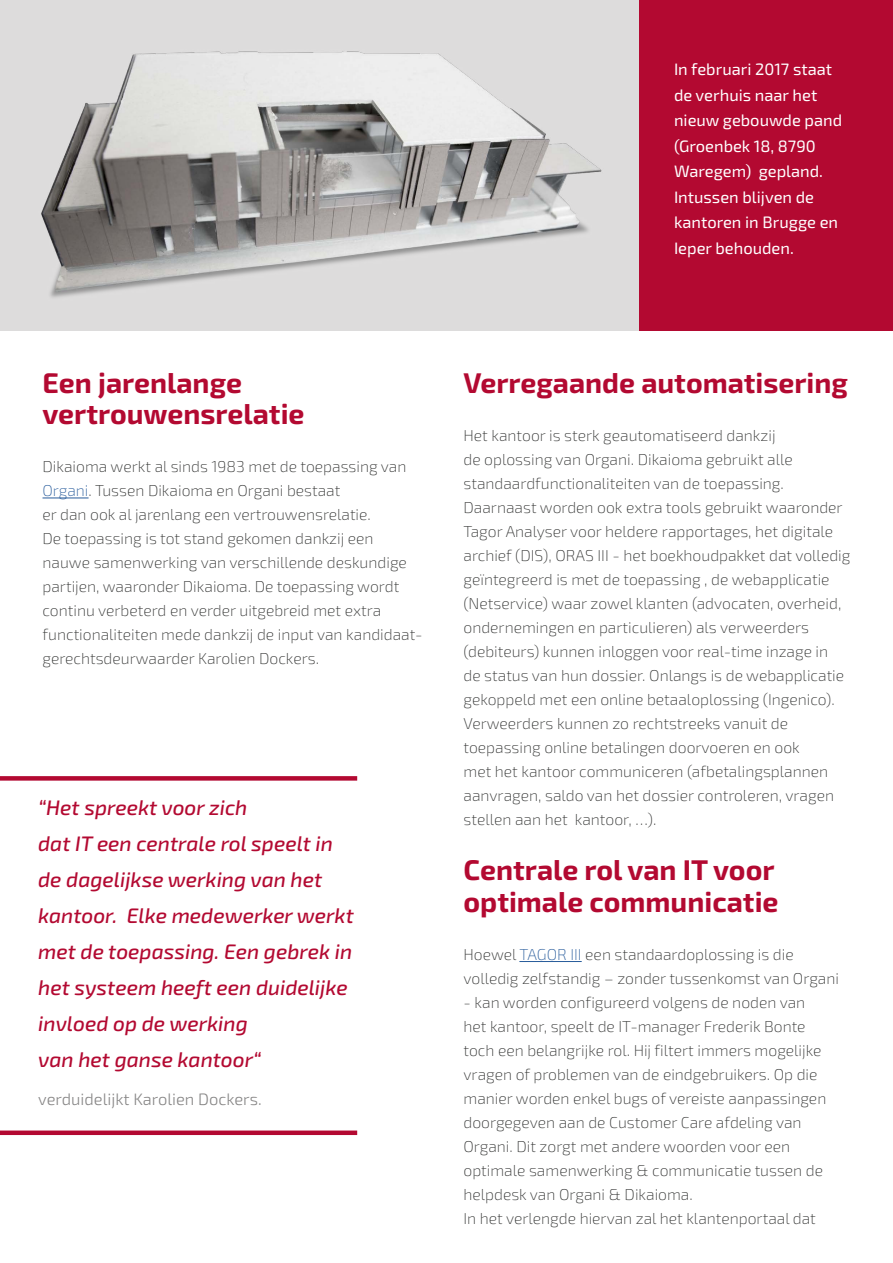
<style>
.page{position:relative;width:893px;height:1263px;background:#fff}
.page>*{position:absolute;margin:0;border:0;box-sizing:border-box;transform-origin:0 0}
.t1{font:700 28.5px/31.5px "Exo 2";color:#b30931}
.t2{font:italic 500 21px/36px "Exo 2";color:#b30931}
.t3{font:16.5px/25.5px "Exo 2";color:#fff}
.t4{font:300 16.5px "Exo 2";color:#878686}
.t5{font:200 15.75px/24px "Exo 2";color:#2e2f2e}
.s1{color:#275b9b}
</style>
<div class="page">
<img style="left:0;top:0;width:640px;height:330px">
<div style="left:640px;top:0;width:253px;height:330px;background:#b30931"></div>
<hr style="left:43px;top:498px;width:46px;height:1px;background:#275b9b">
<hr style="left:519px;top:961px;width:63px;height:1px;background:#275b9b">
<div style="left:0;top:1130px;width:357px;height:5px;background:#b30931"></div>
<div style="left:0;top:776px;width:357px;height:5px;background:#b30931"></div>
<p class="t3" style="left:674px;top:57px;width:170px">In februari 2017 staat de verhuis naar het nieuw gebouwde pand (Groenbek 18, 8790<br>Waregem) gepland.<br>Intussen blijven de kantoren in Brugge en<br>Ieper behouden.</p>
<h1 class="t1" style="left:43px;top:368px;width:263px">Een jarenlange vertrouwensrelatie</h1>
<p class="t5" style="left:43px;top:455px;width:382px">Dikaioma werkt al sinds 1983 met de toepassing van <span class="s1">Organi</span>. Tussen Dikaioma en Organi bestaat<br>er dan ook al jarenlang een vertrouwensrelatie.<br>De toepassing is tot stand gekomen dankzij een nauwe samenwerking van verschillende deskundige partijen, waaronder Dikaioma. De toepassing wordt continu verbeterd en verder uitgebreid met extra functionaliteiten mede dankzij de input van kandidaat&shy;gerechtsdeurwaarder Karolien Dockers.</p>
<h2 class="t2" style="left:38px;top:790px;width:317px">“Het spreekt voor zich<br>dat IT een centrale rol speelt in de dagelijkse werking van het kantoor. Elke medewerker werkt met de toepassing. Een gebrek in het systeem heeft een duidelijke invloed op de werking<br>van het ganse kantoor“</h2>
<p class="t4" style="left:38px;top:1089px;width:225px">verduidelijkt Karolien Dockers.</p>
<h1 class="t1" style="left:463px;top:368px;width:386px">Verregaande automatisering</h1>
<p class="t5" style="left:463px;top:424px;width:388px">Het kantoor is sterk geautomatiseerd dankzij<br>de oplossing van Organi. Dikaioma gebruikt alle standaardfunctionaliteiten van de toepassing.<br>Daarnaast worden ook extra tools gebruikt waaronder Tagor Analyser voor heldere rapportages, het digitale archief (DIS), ORAS III - het boekhoudpakket dat volledig geïntegreerd is met de toepassing , de webapplicatie (Netservice) waar zowel klanten (advocaten, overheid, ondernemingen en particulieren) als verweerders (debiteurs) kunnen inloggen voor real-time inzage in<br>de status van hun dossier. Onlangs is de webapplicatie gekoppeld met een online betaaloplossing (Ingenico).<br>Verweerders kunnen zo rechtstreeks vanuit de toepassing online betalingen doorvoeren en ook<br>met het kantoor communiceren (afbetalingsplannen aanvragen, saldo van het dossier controleren, vragen stellen aan het kantoor, …).</p>
<h1 class="t1" style="left:463px;top:855px;width:316px">Centrale rol van IT voor optimale communicatie</h1>
<p class="t5" style="left:463px;top:943px;width:377px">Hoewel <span class="s1">TAGOR III</span> een standaardoplossing is die volledig zelfstandig – zonder tussenkomst van Organi</p>
<p class="t5" style="left:463px;top:991px;width:364px">- kan worden configureerd volgens de noden van het kantoor, speelt de IT-manager Frederik Bonte toch een belangrijke rol. Hij filtert immers mogelijke vragen of problemen van de eindgebruikers. Op die manier worden enkel bugs of vereiste aanpassingen doorgegeven aan de Customer Care afdeling van Organi. Dit zorgt met andere woorden voor een optimale samenwerking &amp; communicatie tussen de helpdesk van Organi &amp; Dikaioma.<br>In het verlengde hiervan zal het klantenportaal dat</p>
</div>
